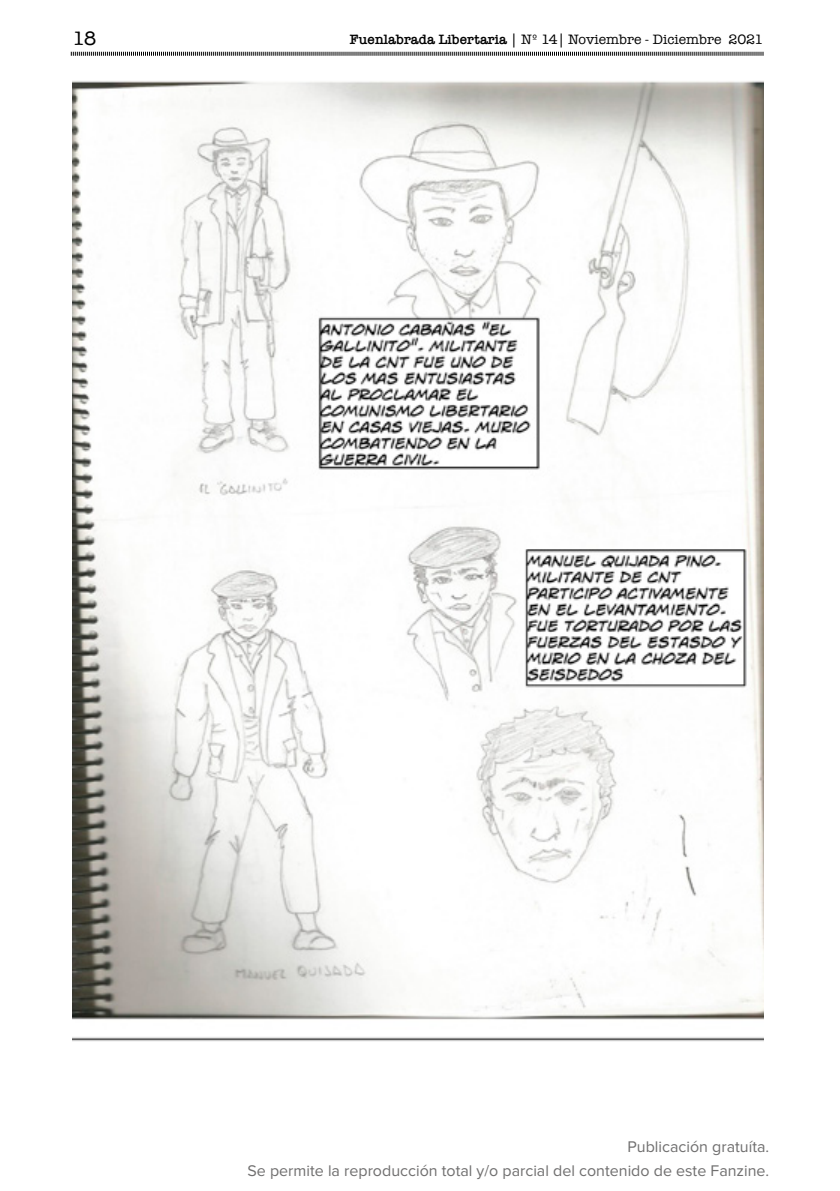
<style>
.page{position:relative;width:840px;height:1191px;background:#fff}
.page>*{position:absolute;margin:0;border:0;box-sizing:border-box;transform-origin:0 0}
.t1{font:20px "American Typewriter";color:#000}
.t2{font:16px/24px "Proxima Nova";color:#706f6f;text-align:right}
.t3{font:14px "American Typewriter";color:#000}
.s1{font-weight:600}
</style>
<div class="page">
<svg style="left:70px;top:51px;width:693px;height:5px"></svg>
<img style="left:73px;top:81px;width:690px;height:961px">
<p class="t1" style="left:73px;top:23px;width:26px">18</p>
<p class="t3" style="left:350px;top:29px;width:414px"><span class="s1">Fuenlabrada Libertaria</span> | Nº 14| Noviembre - Diciembre 2021</p>
<p class="t2" style="left:247px;top:1135px;width:523px">Publicación gratuíta.<br>Se permite la reproducción total y/o parcial del contenido de este Fanzine.</p>
</div>
